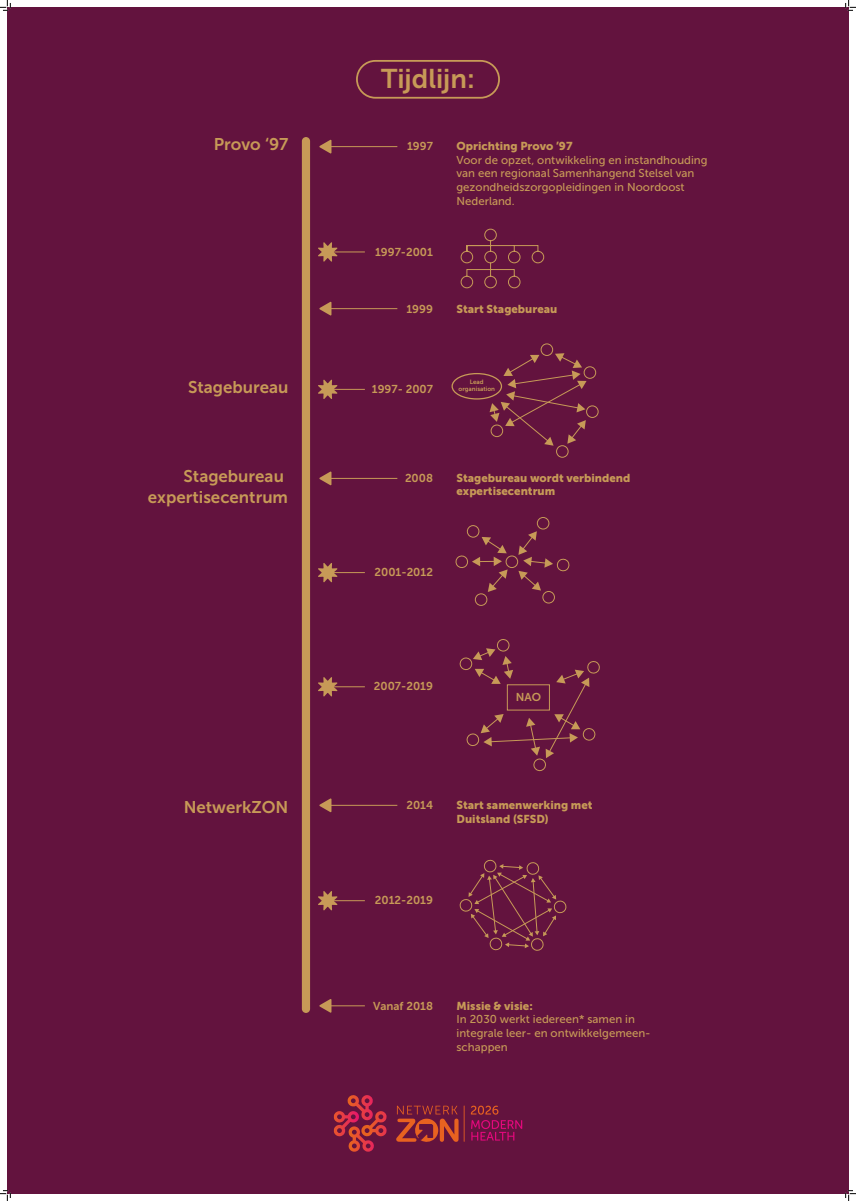
<style>
.page{position:relative;width:856px;height:1201px;background:#fff}
.page>*{position:absolute;margin:0;border:0;box-sizing:border-box;transform-origin:0 0}
.t1{font:27.02px "Museo Sans 700";color:#c79a57}
.t2{font:16.9px/20.3px "Museo Sans 700";color:#c79a57;text-align:right}
.t3{font:11.41px/13.7px "Museo Sans 500";color:#c79a57}
.t4{font:11.41px/13.7px "Museo Sans 900";color:#c79a57}
.t5{font:11.41px "Museo Sans 700";color:#c79a57}
.t6{font:6.19px/7.5px "Museo Sans 700";color:#c79a57;text-align:center}
</style>
<div class="page">
<div style="left:7px;top:7px;width:841px;height:1186px;background:#63133e"></div>
<svg style="left:334px;top:1095px;width:53px;height:56px"></svg>
<svg style="left:470px;top:1105px;width:52px;height:35px"></svg>
<svg style="left:396px;top:1105px;width:68px;height:37px"></svg>
<div style="left:356px;top:60px;width:143px;height:39px;border:2px solid #c79a57;border-radius:18px"></div>
<div style="left:302px;top:137px;width:8px;height:875px;background:#c79a57;border-radius:4px"></div>
<svg style="left:318px;top:242px;width:19px;height:20px"></svg>
<hr style="left:327px;top:251px;width:37px;height:1px;background:#c79a57">
<svg style="left:318px;top:379px;width:19px;height:20px"></svg>
<hr style="left:327px;top:389px;width:37px;height:1px;background:#c79a57">
<svg style="left:318px;top:563px;width:19px;height:19px"></svg>
<hr style="left:327px;top:572px;width:37px;height:1px;background:#c79a57">
<svg style="left:318px;top:677px;width:19px;height:19px"></svg>
<hr style="left:327px;top:686px;width:37px;height:1px;background:#c79a57">
<svg style="left:318px;top:891px;width:19px;height:19px"></svg>
<hr style="left:327px;top:900px;width:37px;height:1px;background:#c79a57">
<hr style="left:326px;top:146px;width:71px;height:1px;background:#c79a57">
<svg style="left:319px;top:139px;width:12px;height:15px"></svg>
<hr style="left:326px;top:308px;width:71px;height:1px;background:#c79a57">
<svg style="left:319px;top:301px;width:12px;height:15px"></svg>
<hr style="left:326px;top:478px;width:71px;height:1px;background:#c79a57">
<svg style="left:319px;top:471px;width:12px;height:14px"></svg>
<hr style="left:326px;top:804px;width:71px;height:1px;background:#c79a57">
<svg style="left:319px;top:798px;width:12px;height:14px"></svg>
<hr style="left:326px;top:1005px;width:38px;height:1px;background:#c79a57">
<svg style="left:319px;top:999px;width:12px;height:13px"></svg>
<div style="left:451px;top:373px;width:51px;height:26px;border:1px solid #c79a57;border-radius:50%"></div>
<svg style="left:460px;top:228px;width:138px;height:230px"></svg>
<svg style="left:455px;top:517px;width:115px;height:89px"></svg>
<svg style="left:459px;top:639px;width:141px;height:132px"></svg>
<div style="left:506px;top:684px;width:43px;height:26px;border:1px solid #c79a57"></div>
<svg style="left:459px;top:859px;width:107px;height:92px"></svg>
<svg style="left:0;top:0;width:11px;height:11px"></svg>
<svg style="left:0;top:1190px;width:11px;height:10px"></svg>
<svg style="left:845px;top:0;width:10px;height:11px"></svg>
<svg style="left:844px;top:1190px;width:11px;height:10px"></svg>
<p class="t1" style="left:381px;top:63px;width:95px">Tijdlijn:</p>
<h2 class="t2" style="left:214px;top:134px;width:76px">Provo ‘97</h2>
<p class="t5" style="left:407px;top:140px;width:27px">1997</p>
<p class="t4" style="left:456px;top:139px;width:117px">Oprichting Provo ’97</p>
<p class="t3" style="left:456px;top:153px;width:252px">Voor de opzet, ontwikkeling en instandhouding van een regionaal Samenhangend Stelsel van gezondheidszorgopleidingen in Noordoost Nederland.</p>
<p class="t5" style="left:375px;top:246px;width:59px">1997-2001</p>
<p class="t5" style="left:406px;top:303px;width:28px">1999</p>
<p class="t4" style="left:456px;top:302px;width:102px">Start Stagebureau</p>
<h2 class="t2" style="left:188px;top:377px;width:102px">Stagebureau</h2>
<p class="t5" style="left:371px;top:383px;width:63px">1997- 2007</p>
<p class="t6" style="left:458px;top:378px;width:38px">Lead organisation</p>
<h2 class="t2" style="left:148px;top:466px;width:142px">Stagebureau expertisecentrum</h2>
<p class="t5" style="left:405px;top:472px;width:29px">2008</p>
<p class="t4" style="left:456px;top:471px;width:175px">Stagebureau wordt verbindend expertisecentrum</p>
<p class="t5" style="left:374px;top:566px;width:60px">2001-2012</p>
<p class="t5" style="left:374px;top:679px;width:60px">2007-2019</p>
<p class="t5" style="left:515px;top:690px;width:27px">NAO</p>
<h2 class="t2" style="left:183px;top:796px;width:106px">NetwerkZON</h2>
<p class="t5" style="left:406px;top:798px;width:28px">2014</p>
<p class="t4" style="left:456px;top:798px;width:137px">Start samenwerking met<br>Duitsland (SFSD)</p>
<p class="t5" style="left:374px;top:893px;width:60px">2012-2019</p>
<p class="t5" style="left:373px;top:999px;width:61px">Vanaf 2018</p>
<p class="t4" style="left:456px;top:998px;width:78px">Missie &amp; visie:</p>
<p class="t3" style="left:456px;top:1012px;width:195px">In 2030 werkt iedereen* samen in integrale leer- en ontwikkelgemeen&shy;schappen</p>
</div>
